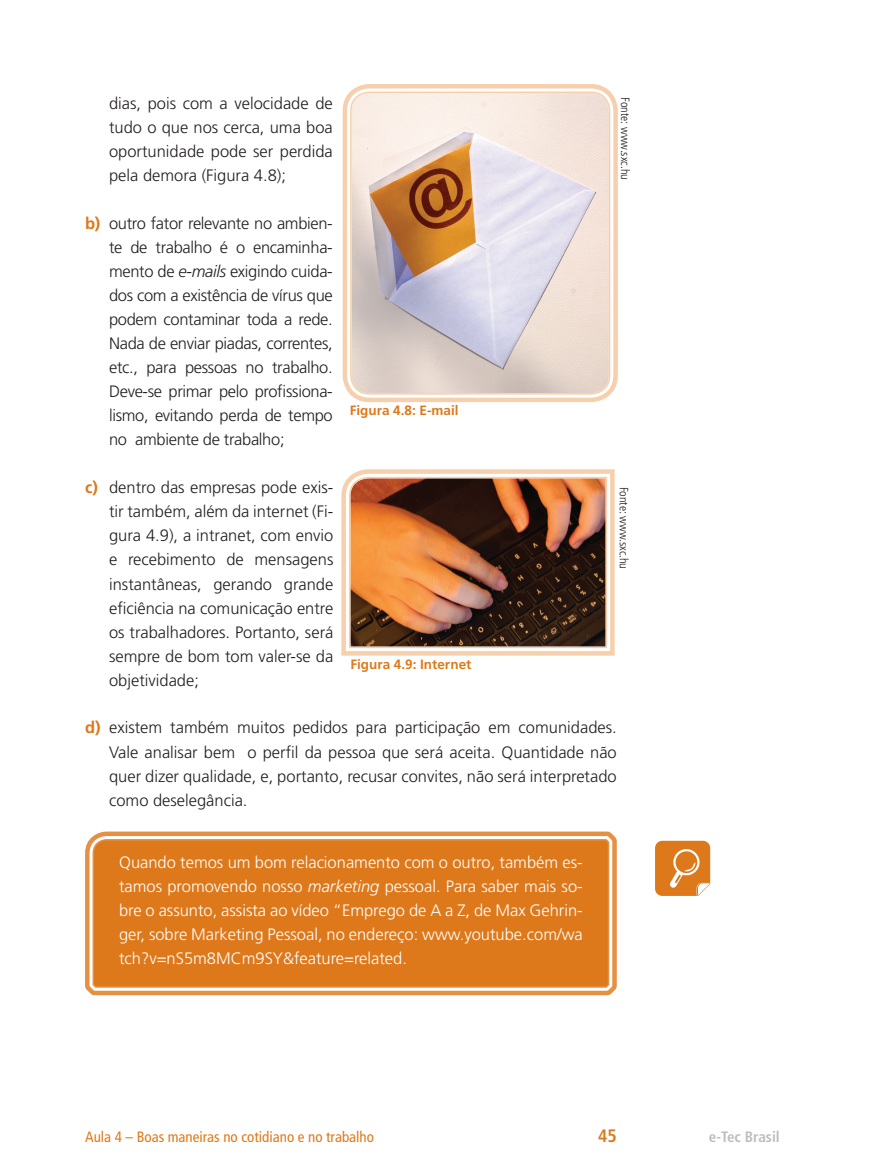
<style>
.page{position:relative;width:872px;height:1170px;background:#fff}
.page>*{position:absolute;margin:0;border:0;box-sizing:border-box;transform-origin:0 0}
.t1{font:700 condensed 18px "Frutiger LT Std";color:#de791b}
.t2{font:300 16.5px/24px "Frutiger LT Std";color:#231f20;text-align:justify}
.t3{font:300 16.5px/24px "Frutiger LT Std";color:#fff;text-align:justify}
.t4{font:condensed 15px "Frutiger LT Std";color:#de791b}
.t5{font:700 condensed 15px "Frutiger LT Std";color:#bcbdc0}
.t6{font:700 13.5px "Frutiger LT Std";color:#de791b}
.t7{font:300 condensed 12px "Frutiger LT Std";color:#231f20}
.s1{font-weight:700;color:#de791b}
.s2{font-style:italic}
</style>
<div class="page">
<svg style="left:85px;top:831px;width:532px;height:165px"></svg>
<div style="left:92px;top:838px;width:518px;height:150px;background:#de791b"></div>
<svg style="left:341px;top:469px;width:274px;height:187px"></svg>
<img style="left:348px;top:476px;width:260px;height:173px">
<svg style="left:655px;top:840px;width:55px;height:55px;background:#e38e3f"></svg>
<img style="left:351px;top:93px;width:258px;height:300px">
<div style="left:342px;top:84px;width:276px;height:318px;border:4px solid #f6d0ac;border-radius:25px"></div>
<div style="left:350px;top:91px;width:260px;height:303px;border:2px solid #f6d0ac;border-radius:19px"></div>
<p class="t2" style="left:109px;top:92px;width:225px">dias, pois com a velocidade de tudo o que nos cerca, uma boa oportunidade pode ser perdida pela demora (Figura 4.8);</p>
<p class="t2" style="left:109px;top:212px;width:225px;text-indent:-24px"><span class="s1">b)</span> outro fator relevante no ambien&shy;te de trabalho é o encaminha&shy;mento de <span class="s2">e-mails</span> exigindo cuida&shy;dos com a existência de vírus que podem contaminar toda a rede.<br>Nada de enviar piadas, correntes, etc., para pessoas no trabalho.<br>Deve-se primar pelo profissiona&shy;lismo, evitando perda de tempo no ambiente de trabalho;</p>
<p class="t2" style="left:109px;top:476px;width:226px;text-indent:-24px"><span class="s1">c)</span> dentro das empresas pode exis&shy;tir também, além da internet (Fi&shy;gura 4.9), a intranet, com envio e recebimento de mensagens instantâneas, gerando grande eficiência na comunicação entre os trabalhadores. Portanto, será sempre de bom tom valer-se da objetividade;</p>
<p class="t2" style="left:109px;top:716px;width:509px;text-indent:-24px"><span class="s1">d)</span> existem também muitos pedidos para participação em comunidades.<br>Vale analisar bem o perfil da pessoa que será aceita. Quantidade não quer dizer qualidade, e, portanto, recusar convites, não será interpretado como deselegância.</p>
<p class="t7" style="left:632px;top:97px;width:84px;rotate:90deg">Fonte: www.sxc.hu</p>
<p class="t6" style="left:350px;top:402px;width:110px">Figura 4.8: E-mail</p>
<p class="t7" style="left:630px;top:486px;width:84px;rotate:90deg">Fonte: www.sxc.hu</p>
<p class="t6" style="left:350px;top:656px;width:123px">Figura 4.9: Internet</p>
<p class="t3" style="left:119px;top:850px;width:465px">Quando temos um bom relacionamento com o outro, também es&shy;tamos promovendo nosso <span class="s2">marketing</span> pessoal. Para saber mais so&shy;bre o assunto, assista ao vídeo “Emprego de A a Z, de Max Gehrin&shy;ger, sobre Marketing Pessoal, no endereço: www.youtube.com/wa tch?v=nS5m8MCm9SY&amp;feature=related.</p>
<p class="t4" style="left:85px;top:1127px;width:290px">Aula 4 – Boas maneiras no cotidiano e no trabalho</p>
<p class="t1" style="left:598px;top:1124px;width:20px">45</p>
<p class="t5" style="left:709px;top:1127px;width:72px">e-Tec Brasil</p>
</div>
